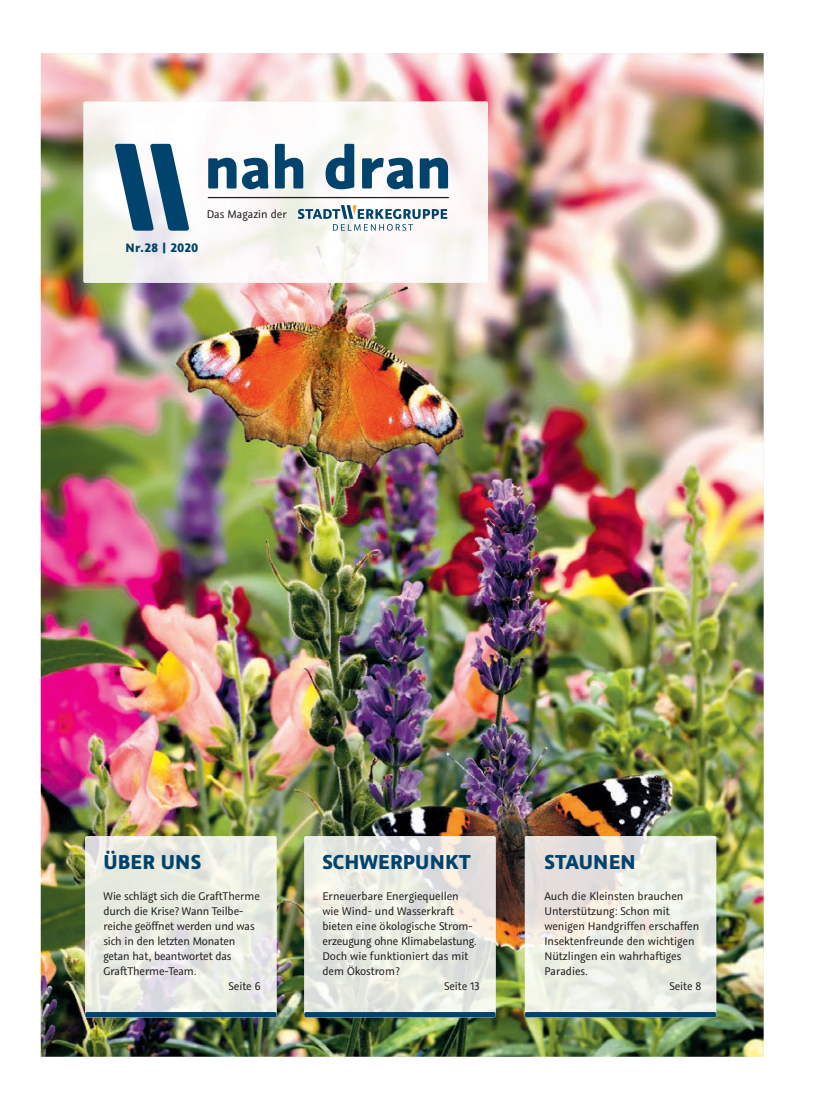
<style>
.page{position:relative;width:815px;height:1117px;background:#fff}
.page>*{position:absolute;margin:0;border:0;box-sizing:border-box;transform-origin:0 0}
.t1{font:700 65.88px "Graublau Sans Display";color:#00446d}
.t2{font:700 22.5px "Graublau Sans Display";letter-spacing:.01em;color:#00446d}
.t3{font:700 13.75px "Graublau Sans Display";letter-spacing:.03em;color:#00446d}
.t4{font:12.5px "Graublau Sans Display";color:#231f20}
</style>
<div class="page">
<img style="left:41px;top:53px;width:723px;height:1003px">
<img style="left:85px;top:836px;width:192px;height:181px">
<img style="left:304px;top:836px;width:192px;height:181px">
<img style="left:525px;top:836px;width:191px;height:181px">
<div style="left:85px;top:1011px;width:192px;height:6px;background:#00446d;border-radius:2px"></div>
<div style="left:304px;top:1011px;width:192px;height:6px;background:#00446d;border-radius:2px"></div>
<div style="left:525px;top:1011px;width:191px;height:6px;background:#00446d;border-radius:2px"></div>
<img style="left:83px;top:102px;width:405px;height:181px">
<svg style="left:298px;top:205px;width:149px;height:26px"></svg>
<svg style="left:115px;top:144px;width:74px;height:87px"></svg>
<hr style="left:208px;top:197px;width:241px;height:1px;background:#231f20">
<p class="t3" style="left:126px;top:238px;width:74px">Nr.28 | 2020</p>
<h1 class="t1" style="left:204px;top:125px;width:249px">nah dran</h1>
<p class="t4" style="left:207px;top:207px;width:81px">Das Magazin der</p>
<h2 class="t2" style="left:103px;top:847px;width:99px">ÜBER UNS</h2>
<p class="t4" style="left:103px;top:887px;width:158px">Wie schlägt sich die GraftTherme</p>
<p class="t4" style="left:103px;top:902px;width:142px">durch die Krise? Wann Teilbe-</p>
<p class="t4" style="left:103px;top:917px;width:153px">reiche geöffnet werden und was</p>
<p class="t4" style="left:103px;top:932px;width:133px">sich in den letzten Monaten</p>
<p class="t4" style="left:103px;top:947px;width:130px">getan hat, beantwortet das</p>
<p class="t4" style="left:103px;top:962px;width:95px">GraftTherme-Team.</p>
<p class="t4" style="left:229px;top:977px;width:33px">Seite 6</p>
<h2 class="t2" style="left:323px;top:847px;width:149px">SCHWERPUNKT</h2>
<p class="t4" style="left:322px;top:887px;width:138px">Erneuerbare Energiequellen</p>
<p class="t4" style="left:322px;top:902px;width:133px">wie Wind- und Wasserkraft</p>
<p class="t4" style="left:322px;top:917px;width:152px">bieten eine ökologische Strom-</p>
<p class="t4" style="left:322px;top:932px;width:156px">erzeugung ohne Klimabelastung.</p>
<p class="t4" style="left:322px;top:947px;width:147px">Doch wie funktioniert das mit</p>
<p class="t4" style="left:322px;top:962px;width:79px">dem Ökostrom?</p>
<p class="t4" style="left:444px;top:977px;width:37px">Seite 13</p>
<h2 class="t2" style="left:544px;top:847px;width:93px">STAUNEN</h2>
<p class="t4" style="left:544px;top:887px;width:141px">Auch die Kleinsten brauchen</p>
<p class="t4" style="left:544px;top:902px;width:127px">Unterstützung: Schon mit</p>
<p class="t4" style="left:544px;top:917px;width:156px">wenigen Handgriffen erschaffen</p>
<p class="t4" style="left:544px;top:932px;width:152px">Insektenfreunde den wichtigen</p>
<p class="t4" style="left:544px;top:947px;width:139px">Nützlingen ein wahrhaftiges</p>
<p class="t4" style="left:544px;top:962px;width:45px">Paradies.</p>
<p class="t4" style="left:669px;top:977px;width:33px">Seite 8</p>
</div>
